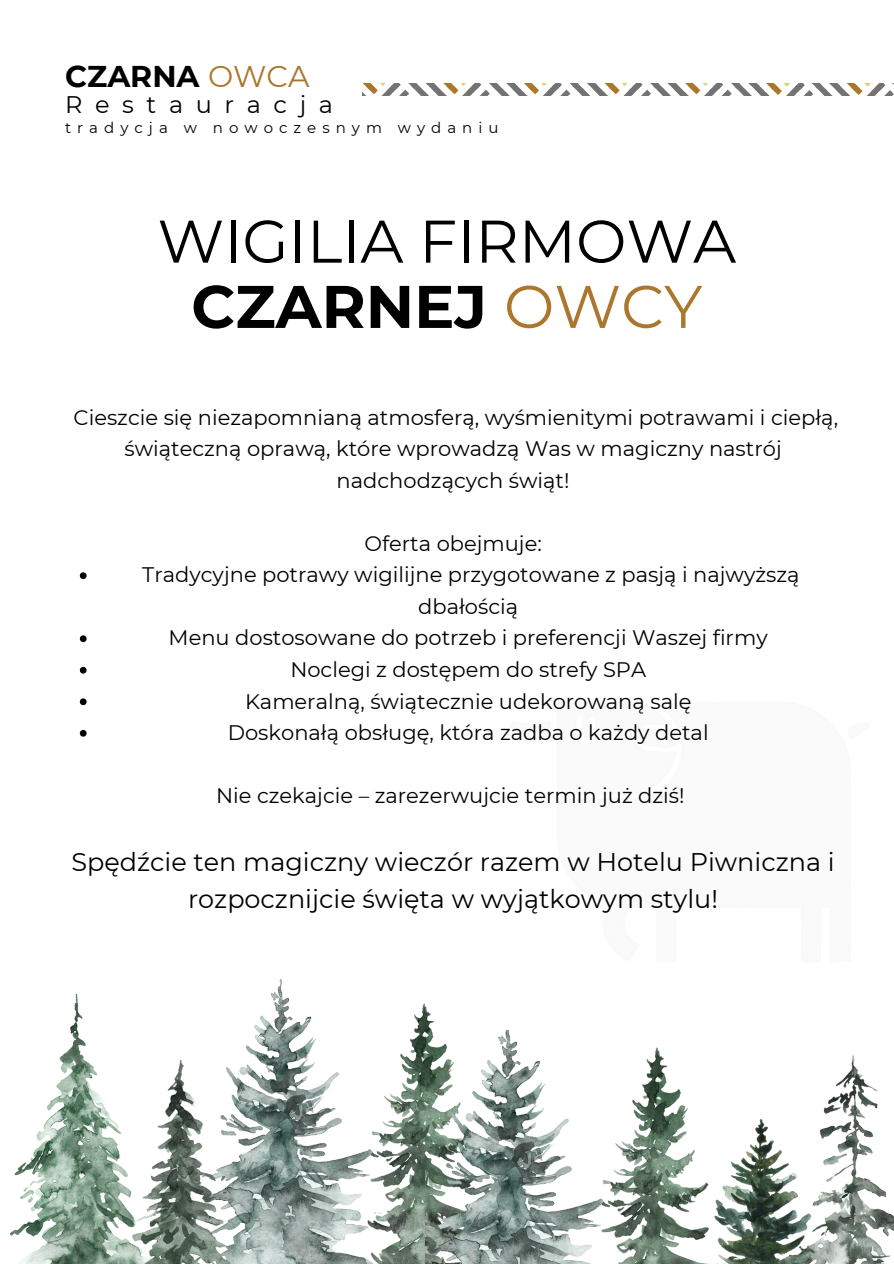
<style>
.page{position:relative;width:894px;height:1264px;background:#fff}
.page>*{position:absolute;margin:0;border:0;box-sizing:border-box;transform-origin:0 0}
.t1{font:60px/65.2px "Montserrat";color:#000;text-align:center}
.t2{font:700 30px "Montserrat";color:#000}
.t3{font:25.5px/37.2px "Montserrat";color:#000;text-align:center}
.t4{font:24px "Montserrat";letter-spacing:.525em;color:#000}
.t5{font:21px/31.5px "Montserrat";color:#000;text-align:center}
.t6{font:15px "Montserrat";letter-spacing:.4em;color:#000}
.s1{font-weight:400;color:#ab772c}
.s2{font-weight:700}
.s3{color:#ab772c}
</style>
<div class="page">
<svg style="left:362px;top:83px;width:531px;height:13px"></svg>
<img style="left:10px;top:979px;width:425px;height:284px">
<img style="left:425px;top:1030px;width:468px;height:233px">
<svg style="left:80px;top:572px;width:7px;height:7px"></svg>
<svg style="left:80px;top:635px;width:7px;height:7px"></svg>
<svg style="left:80px;top:667px;width:7px;height:6px"></svg>
<svg style="left:80px;top:698px;width:7px;height:7px"></svg>
<svg style="left:80px;top:730px;width:7px;height:6px"></svg>
<h2 class="t2" style="left:65px;top:58px;width:246px">CZARNA <span class="s1">OWCA</span></h2>
<p class="t4" style="left:65px;top:90px;width:269px">Restauracja</p>
<p class="t6" style="left:65px;top:119px;width:435px">tradycja w nowoczesnym wydaniu</p>
<h1 class="t1" style="left:157px;top:208px;width:580px">WIGILIA FIRMOWA<br><span class="s2">CZARNEJ</span> <span class="s3">OWCY</span></h1>
<h3 class="t5" style="left:74px;top:401px;width:765px">Cieszcie się niezapomnianą atmosferą, wyśmienitymi potrawami i ciepłą, świąteczną oprawą, które wprowadzą Was w magiczny nastrój nadchodzących świąt!</h3>
<p class="t5" style="left:364px;top:527px;width:179px">Oferta obejmuje:</p>
<p class="t5" style="left:142px;top:559px;width:658px">Tradycyjne potrawy wigilijne przygotowane z pasją i najwyższą dbałością</p>
<p class="t5" style="left:169px;top:622px;width:600px">Menu dostosowane do potrzeb i preferencji Waszej firmy</p>
<p class="t5" style="left:290px;top:653px;width:357px">Noclegi z dostępem do strefy SPA</p>
<p class="t5" style="left:245px;top:685px;width:448px">Kameralną, świątecznie udekorowaną salę</p>
<h3 class="t5" style="left:228px;top:716px;width:482px">Doskonałą obsługę, która zadba o każdy detal</h3>
<h2 class="t5" style="left:216px;top:779px;width:470px">Nie czekajcie – zarezerwujcie termin już dziś!</h2>
<p class="t3" style="left:71px;top:842px;width:764px">Spędźcie ten magiczny wieczór razem w Hotelu Piwniczna i rozpocznijcie święta w wyjątkowym stylu!</p>
</div>
